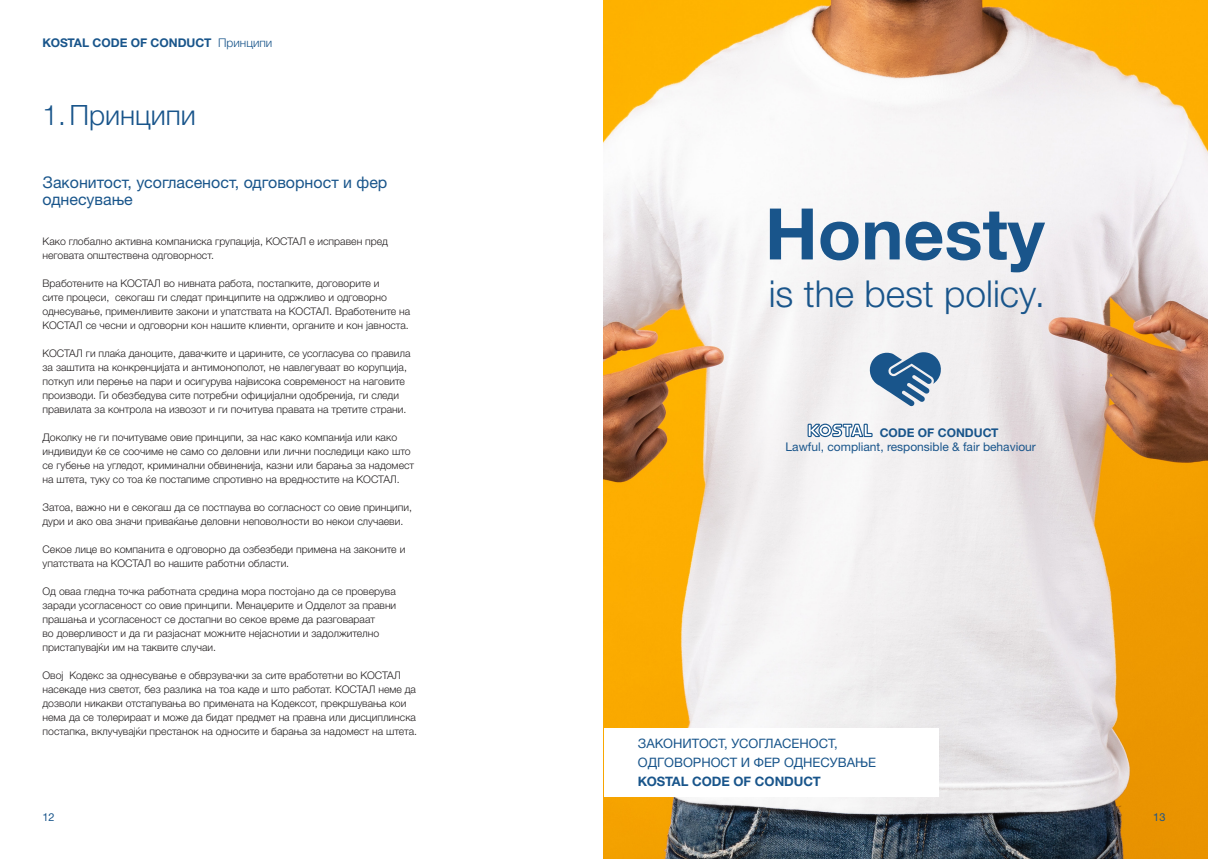
<style>
.page{position:relative;width:1208px;height:859px;background:#fff}
.page>*{position:absolute;margin:0;border:0;box-sizing:border-box;transform-origin:0 0}
.typo_shirts{font:700 71.2px "Helvetica Neue LTW1 G";color:#19558b}
.typo_shirts-2{font:300 37.2px "Helvetica Neue LTW1 G";color:#19558b}
.t1{font:300 28px "Helvetica Neue LTW1 G";color:#19558b}
.t2{font:16px/17.3px "Helvetica Neue LTW1 G";color:#19558b}
.t3{font:13px/19px "Helvetica Neue LTW1 G";color:#19558b}
.t4{font:700 13px "Helvetica Neue LTW1 G";color:#19558b}
.t5{font:12px "Helvetica Neue LTW1 G";color:#19558b}
.t6{font:700 12px "Helvetica Neue LTW1 G";color:#19558b}
.t7{font:11px "Helvetica Neue LTW1 G";color:#19558b}
.fliesstext{font:300 10.5px/14px "Helvetica Neue LTW1 G";color:#231f20}
.s1{font-weight:300}
</style>
<div class="page">
<img style="left:604px;top:0;width:604px;height:859px">
<svg style="left:807px;top:424px;width:65px;height:13px"></svg>
<svg style="left:868px;top:351px;width:74px;height:55px"></svg>
<div style="left:604px;top:728px;width:334px;height:69px;background:#fff"></div>
<p class="t6" style="left:43px;top:35px;width:231px">KOSTAL CODE OF CONDUCT <span class="s1">Принципи</span></p>
<p class="t1" style="left:43px;top:98px;width:155px">1.Принципи</p>
<h3 class="t2" style="left:43px;top:173px;width:346px">Законитост, усогласеност, одговорност и фер однесување</h3>
<p class="fliesstext" style="left:43px;top:234px;width:347px">Како глобално активна компаниска групација, КОСТАЛ е исправен пред неговата општествена одговорност.</p>
<p class="fliesstext" style="left:43px;top:276px;width:369px">Вработените на КОСТАЛ во нивната работа, постапките, договорите и<br>сите процеси, секогаш ги следат принципите на одржливо и одговорно однесување, применливите закони и упатствата на КОСТАЛ. Вработените на КОСТАЛ се чесни и одговорни кон нашите клиенти, органите и кон јавноста.</p>
<p class="fliesstext" style="left:43px;top:346px;width:369px">КОСТАЛ ги плаќа даноците, давачките и царините, се усогласува со правила за заштита на конкренцијата и антимонополот, не навлегуваат во корупција, поткуп или перење на пари и осигурува највисока современост на наговите производи. Ги обезбедува сите потребни официјални одобренија, ги следи правилата за контрола на извозот и ги почитува правата на третите страни.</p>
<p class="fliesstext" style="left:43px;top:430px;width:373px">Доколку не ги почитуваме овие принципи, за нас како компанија или како индивидуи ќе се соочиме не само со деловни или лични последици како што се губење на угледот, криминални обвиненија, казни или барања за надомест на штета, туку со тоа ќе постапиме спротивно на вредностите на КОСТАЛ.</p>
<p class="fliesstext" style="left:43px;top:500px;width:371px">Затоа, важно ни е секогаш да се постпаува во согласност со овие принципи, дури и ако ова значи приваќање деловни неповолности во некои случаеви.</p>
<p class="fliesstext" style="left:43px;top:542px;width:364px">Секое лице во компанита е одговорно да озбезбеди примена на законите и упатствата на КОСТАЛ во нашите работни области.</p>
<p class="fliesstext" style="left:43px;top:584px;width:355px">Од оваа гледна точка работната средина мора постојано да се проверува заради усогласеност со овие принципи. Менаџерите и Одделот за правни прашања и усогласеност се достапни во секое време да разговараат<br>во доверливост и да ги разјаснат можните нејаснотии и задолжително пристапувајќи им на таквите случаи.</p>
<p class="fliesstext" style="left:43px;top:668px;width:376px">Овој Кодекс за однесување е обврзувачки за сите вработетни во КОСТАЛ насекаде низ светот, без разлика на тоа каде и што работат. КОСТАЛ неме да дозволи никакви отстапувања во примената на Кодексот, прекршувања кои нема да се толерираат и може да бидат предмет на правна или дисциплинска постапка, вклучувајќи престанок на односите и барања за надомест на штета.</p>
<p class="typo_shirts" style="left:765px;top:190px;width:281px">Honesty</p>
<p class="typo_shirts-2" style="left:768px;top:271px;width:278px">is the best policy.</p>
<p class="t6" style="left:879px;top:425px;width:120px">CODE OF CONDUCT</p>
<p class="t5" style="left:785px;top:440px;width:252px">Lawful, compliant, responsible &amp; fair behaviour</p>
<p class="t3" style="left:638px;top:733px;width:240px">ЗАКОНИТОСТ, УСОГЛАСЕНОСТ,<br>ОДГОВОРНОСТ И ФЕР ОДНЕСУВАЊЕ</p>
<p class="t4" style="left:638px;top:773px;width:184px">KOSTAL CODE OF CONDUCT</p>
<p class="t7" style="left:43px;top:810px;width:14px">12</p>
<p class="t7" style="left:1153px;top:810px;width:14px">13</p>
</div>
